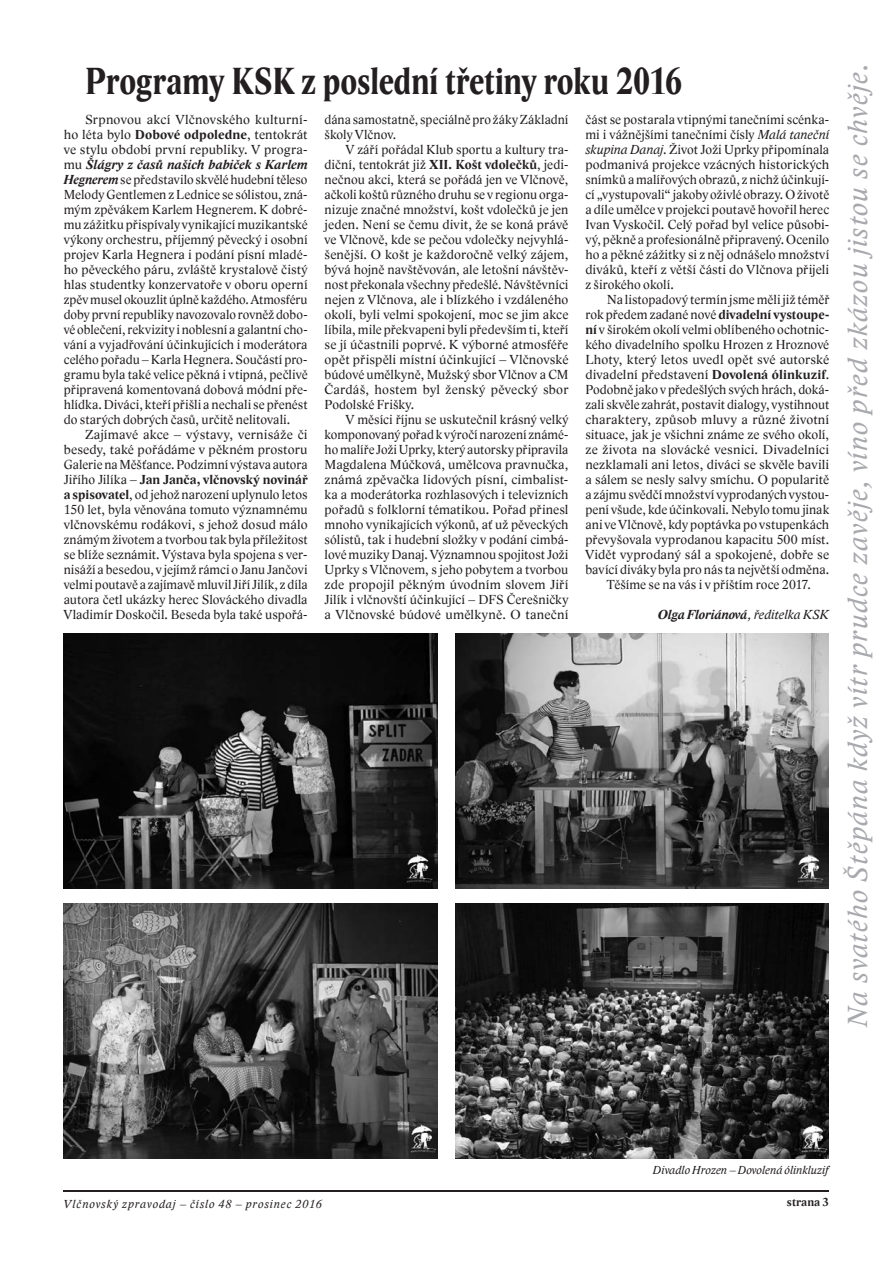
<style>
.page{position:relative;width:893px;height:1263px;background:#fff}
.page>*{position:absolute;margin:0;border:0;box-sizing:border-box;transform-origin:0 0}
.Nadpis_H1{font:700 39px "Lido STF Cond CE";color:#231f20}
.Pranostiky_-_boky{font:italic 28.5px "Lido STFCE";letter-spacing:.05em;color:#a8a9ad}
.Text_-_blok_9b{font:13.5px/15px "Lido STFCE";letter-spacing:.01em;color:#231f20;text-align:justify}
.Podpis_i_b{font:italic 700 13.5px "Lido STFCE";color:#231f20}
.Popiska{font:italic 12px "Lido STFCE";letter-spacing:.075em;color:#231f20}
.Popiska-2{font:italic 12px "Lido STFCE";color:#231f20}
.t1{font:700 12px "Lido STFCE";letter-spacing:.01em;color:#231f20}
.s1{font-weight:700}
.s2{font-weight:700;font-style:italic}
.s3{font-style:italic}
.s4{font-weight:400}
</style>
<div class="page">
<hr style="left:64px;top:1190px;width:765px;height:1px;background:#231f20">
<img style="left:64px;top:634px;width:374px;height:255px">
<img style="left:455px;top:634px;width:374px;height:255px">
<img style="left:455px;top:904px;width:374px;height:254px">
<img style="left:64px;top:904px;width:374px;height:255px">
<p class="Nadpis_H1" style="left:85px;top:57px;width:599px">Programy KSK z poslední třetiny roku 2016</p>
<p class="Text_-_blok_9b" style="left:64px;top:112px;width:245px;text-indent:21px">Srpnovou akcí Vlčnovského kulturní&shy;ho léta bylo <span class="s1">Dobové odpoledne</span>, tentokrát ve stylu období první republiky. V progra&shy;mu <span class="s2">Šlágry z časů našich babiček s Karlem Hegnerem</span> se představilo skvělé hudební těleso Melody Gentlemen z Lednice se sólistou, zná&shy;mým zpěvákem Karlem Hegnerem. K dobré&shy;mu zážitku přispívaly vynikající muzikantské výkony orchestru, příjemný pěvecký i osobní projev Karla Hegnera i podání písní mladé&shy;ho pěveckého páru, zvláště krystalově čistý hlas studentky konzervatoře v oboru operní zpěv musel okouzlit úplně každého. Atmosféru doby první republiky navozovalo rovněž dobo&shy;vé oblečení, rekvizity i noblesní a galantní cho&shy;vání a vyjadřování účinkujících i moderátora celého pořadu – Karla Hegnera. Součástí pro&shy;gramu byla také velice pěkná i vtipná, pečlivě připravená komentovaná dobová módní pře&shy;hlídka. Diváci, kteří přišli a nechali se přenést do starých dobrých časů, určitě nelitovali.</p>
<p class="Text_-_blok_9b" style="left:64px;top:427px;width:245px;text-indent:21px">Zajímavé akce – výstavy, vernisáže či besedy, také pořádáme v pěkném prostoru Galerie na Měšťance. Podzimní výstava autora Jiřího Jilíka – <span class="s1">Jan Janča, vlčnovský novinář a spisovatel</span>, od jehož narození uplynulo letos 150 let, byla věnována tomuto významnému vlčnovskému rodákovi, s jehož dosud málo známým životem a tvorbou tak byla příležitost se blíže seznámit. Výstava byla spojena s ver&shy;nisáží a besedou, v jejímž rámci o Janu Jančovi velmi poutavě a zajímavě mluvil Jiří Jilík, z díla autora četl ukázky herec Slováckého divadla Vladimír Doskočil. Beseda byla také uspořá-</p>
<p class="Text_-_blok_9b" style="left:325px;top:112px;width:245px">dána samostatně, speciálně pro žáky Základní školy Vlčnov.</p>
<p class="Text_-_blok_9b" style="left:325px;top:142px;width:245px;text-indent:21px">V září pořádal Klub sportu a kultury tra&shy;diční, tentokrát již <span class="s1">XII. Košt vdolečků</span>, jedi&shy;nečnou akci, která se pořádá jen ve Vlčnově, ačkoli koštů různého druhu se v regionu orga&shy;nizuje značné množství, košt vdolečků je jen jeden. Není se čemu divit, že se koná právě ve Vlčnově, kde se pečou vdolečky nejvyhlá&shy;šenější. O košt je každoročně velký zájem, bývá hojně navštěvován, ale letošní návštěv&shy;nost překonala všechny předešlé. Návštěvníci nejen z Vlčnova, ale i blízkého i vzdáleného okolí, byli velmi spokojení, moc se jim akce líbila, mile překvapeni byli především ti, kteří se jí účastnili poprvé. K výborné atmosféře opět přispěli místní účinkující – Vlčnovské búdové umělkyně, Mužský sbor Vlčnov a CM Čardáš, hostem byl ženský pěvecký sbor Podolské Frišky.</p>
<p class="Text_-_blok_9b" style="left:325px;top:412px;width:245px;text-indent:21px">V měsíci říjnu se uskutečnil krásný velký komponovaný pořad k výročí narození známé&shy;ho malíře Joži Uprky, který autorsky připravila Magdalena Múčková, umělcova pravnučka, známá zpěvačka lidových písní, cimbalist&shy;ka a moderátorka rozhlasových i televizních pořadů s folklorní tématikou. Pořad přinesl mnoho vynikajících výkonů, ať už pěveckých sólistů, tak i hudební složky v podání cimbá&shy;lové muziky Danaj. Významnou spojitost Joži Uprky s Vlčnovem, s jeho pobytem a tvorbou zde propojil pěkným úvodním slovem Jiří Jilík i vlčnovští účinkující – DFS Čerešničky a Vlčnovské búdové umělkyně. O taneční</p>
<p class="Text_-_blok_9b" style="left:585px;top:112px;width:245px">část se postarala vtipnými tanečními scénka&shy;mi i vážnějšími tanečními čísly <span class="s3">Malá taneční skupina Danaj</span>. Život Joži Uprky připomínala podmanivá projekce vzácných historických snímků a malířových obrazů, z nichž účinkují&shy;cí „vystupovali“ jakoby oživlé obrazy. O životě a díle umělce v projekci poutavě hovořil herec Ivan Vyskočil. Celý pořad byl velice působi&shy;vý, pěkně a profesionálně připravený. Ocenilo ho a pěkné zážitky si z něj odnášelo množství diváků, kteří z větší části do Vlčnova přijeli z širokého okolí.</p>
<p class="Text_-_blok_9b" style="left:585px;top:292px;width:245px;text-indent:21px">Na listopadový termín jsme měli již téměř rok předem zadané nové <span class="s1">divadelní vystoupe&shy;ní</span> v širokém okolí velmi oblíbeného ochotnic&shy;kého divadelního spolku Hrozen z Hroznové Lhoty, který letos uvedl opět své autorské divadelní představení <span class="s1">Dovolená ólinkuzif</span>.<br>Podobně jako v předešlých svých hrách, doká&shy;zali skvěle zahrát, postavit dialogy, vystihnout charaktery, způsob mluvy a různé životní situace, jak je všichni známe ze svého okolí, ze života na slovácké vesnici. Divadelníci nezklamali ani letos, diváci se skvěle bavili a sálem se nesly salvy smíchu. O popularitě a zájmu svědčí množství vyprodaných vystou&shy;pení všude, kde účinkovali. Nebylo tomu jinak ani ve Vlčnově, kdy poptávka po vstupenkách převyšovala vyprodanou kapacitu 500 míst.<br>Vidět vyprodaný sál a spokojené, dobře se bavící diváky byla pro nás ta největší odměna.</p>
<p class="Text_-_blok_9b" style="left:607px;top:577px;width:206px">Těšíme se na vás i v příštím roce 2017.</p>
<p class="Podpis_i_b" style="left:658px;top:606px;width:173px">Olga Floriánová<span class="s4">, ředitelka KSK</span></p>
<p class="Pranostiky_-_boky" style="left:841px;top:1027px;width:964px;rotate:-90deg">Na svatého Štěpána když vítr prudce zavěje, víno před zkázou jistou se chvěje.</p>
<p class="Popiska-2" style="left:653px;top:1163px;width:177px">Divadlo Hrozen – Dovolená ólinkluzif</p>
<p class="Popiska" style="left:64px;top:1196px;width:260px">Vlčnovský zpravodaj – číslo 48 – prosinec 2016</p>
<p class="t1" style="left:787px;top:1194px;width:43px">strana 3</p>
</div>
